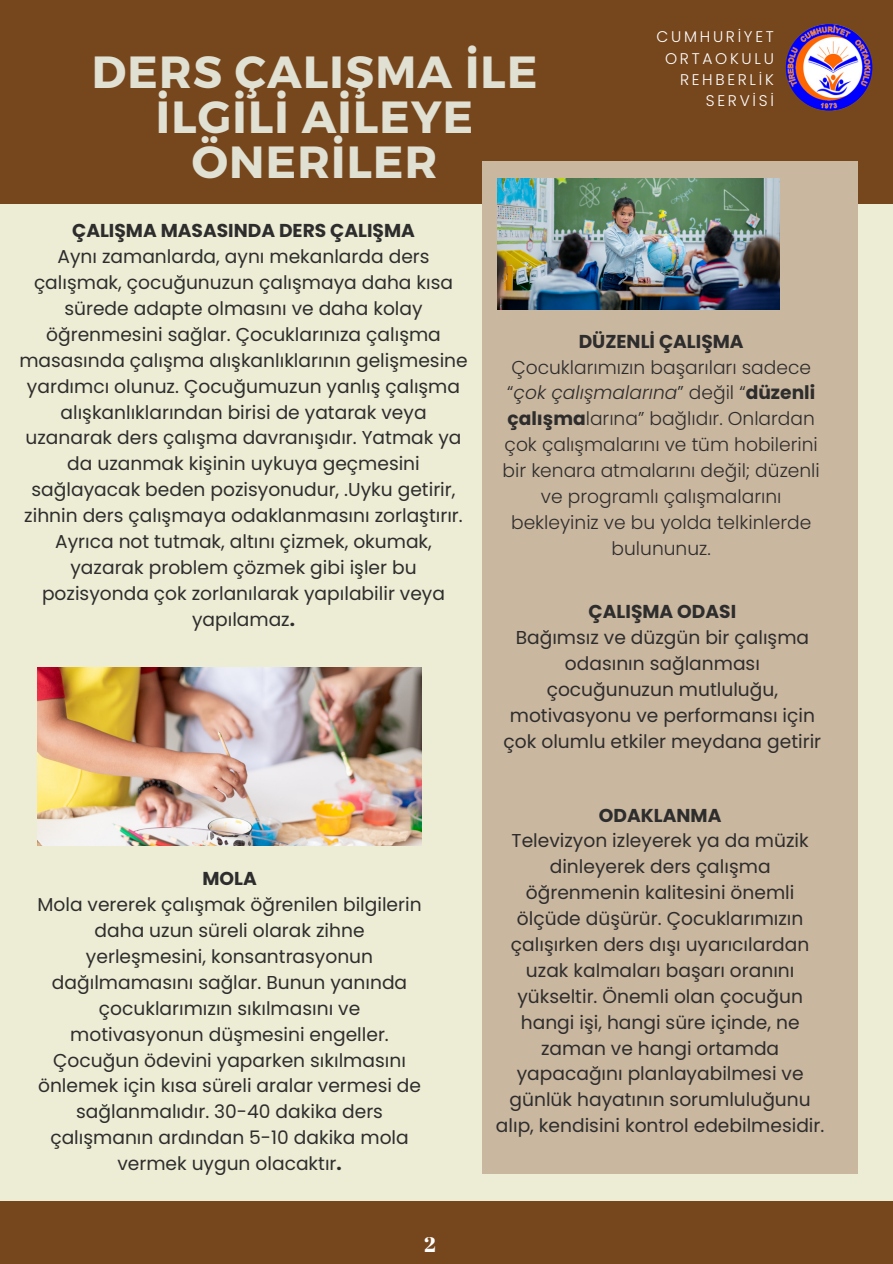
<style>
.page{position:relative;width:893px;height:1264px;background:#fff}
.page>*{position:absolute;margin:0;border:0;box-sizing:border-box;transform-origin:0 0}
.t1{font:700 45px/45px "Montserrat";letter-spacing:.025em;color:#e0e0d3;text-align:center}
.t2{font:21px "Abril Fatface";color:#fff}
.t3{font:18.6px/25.8px "Poppins";color:#2e2d2d;text-align:center}
.t4{font:300 18.6px/25.8px "Poppins";color:#2e2d2d;text-align:center}
.t5{font:300 15.45px/21.3px "Poppins";letter-spacing:.175em;color:#fff;text-align:right}
.s1{font-weight:700}
.s2{font-style:italic}
</style>
<div class="page">
<div style="left:0;top:0;width:892px;height:1263px;background:#76461d"></div>
<div style="left:0;top:204px;width:892px;height:996px;background:#ededd5"></div>
<div style="left:482px;top:162px;width:375px;height:1011px;background:#cab79f"></div>
<img style="left:497px;top:179px;width:282px;height:130px">
<img style="left:37px;top:668px;width:384px;height:177px">
<img style="left:785px;top:24px;width:87px;height:87px;border-radius:50%">
<h1 class="t1" style="left:92px;top:47px;width:447px">DERS ÇALIŞMA İLE<br>İLGİLİ AİLEYE<br>ÖNERİLER</h1>
<h2 class="t5" style="left:656px;top:26px;width:119px">CUMHURİYET<br>ORTAOKULU<br>REHBERLİK<br>SERVİSİ</h2>
<h2 class="t3" style="left:19px;top:218px;width:450px"><span class="s1">ÇALIŞMA MASASINDA DERS ÇALIŞMA<br></span>Aynı zamanlarda, aynı mekanlarda ders çalışmak, çocuğunuzun çalışmaya daha kısa sürede adapte olmasını ve daha kolay öğrenmesini sağlar. Çocuklarınıza çalışma masasında çalışma alışkanlıklarının gelişmesine yardımcı olunuz. Çocuğumuzun yanlış çalışma alışkanlıklarından birisi de yatarak veya uzanarak ders çalışma davranışıdır. Yatmak ya da uzanmak kişinin uykuya geçmesini sağlayacak beden pozisyonudur, .Uyku getirir, zihnin ders çalışmaya odaklanmasını zorlaştırır.<br>Ayrıca not tutmak, altını çizmek, okumak, yazarak problem çözmek gibi işler bu pozisyonda çok zorlanılarak yapılabilir veya yapılamaz<span class="s1">.</span></h2>
<h2 class="t3" style="left:37px;top:866px;width:385px"><span class="s1">MOLA<br></span>Mola vererek çalışmak öğrenilen bilgilerin daha uzun süreli olarak zihne yerleşmesini, konsantrasyonun dağılmamasını sağlar. Bunun yanında çocuklarımızın sıkılmasını ve motivasyonun düşmesini engeller.<br>Çocuğun ödevini yaparken sıkılmasını önlemek için kısa süreli aralar vermesi de sağlanmalıdır. 30-40 dakika ders çalışmanın ardından 5-10 dakika mola vermek uygun olacaktır<span class="s1">.</span></h2>
<p class="t2" style="left:424px;top:1229px;width:13px">2</p>
<p class="t4" style="left:502px;top:328px;width:319px"><span class="s1">DÜZENLİ ÇALIŞMA<br></span>Çocuklarımızın başarıları sadece “<span class="s2">çok çalışmalarına</span>” değil “<span class="s1">düzenli çalışma</span>larına” bağlıdır. Onlardan çok çalışmalarını ve tüm hobilerini bir kenara atmalarını değil; düzenli ve programlı çalışmalarını bekleyiniz ve bu yolda telkinlerde bulununuz.</p>
<p class="t3" style="left:503px;top:598px;width:319px"><span class="s1">ÇALIŞMA ODASI<br></span>Bağımsız ve düzgün bir çalışma odasının sağlanması çocuğunuzun mutluluğu, motivasyonu ve performansı için çok olumlu etkiler meydana getirir</p>
<h2 class="t3" style="left:496px;top:802px;width:330px"><span class="s1">ODAKLANMA<br></span>Televizyon izleyerek ya da müzik dinleyerek ders çalışma öğrenmenin kalitesini önemli ölçüde düşürür. Çocuklarımızın çalışırken ders dışı uyarıcılardan uzak kalmaları başarı oranını yükseltir. Önemli olan çocuğun hangi işi, hangi süre içinde, ne zaman ve hangi ortamda yapacağını planlayabilmesi ve günlük hayatının sorumluluğunu alıp, kendisini kontrol edebilmesidir.</h2>
</div>
